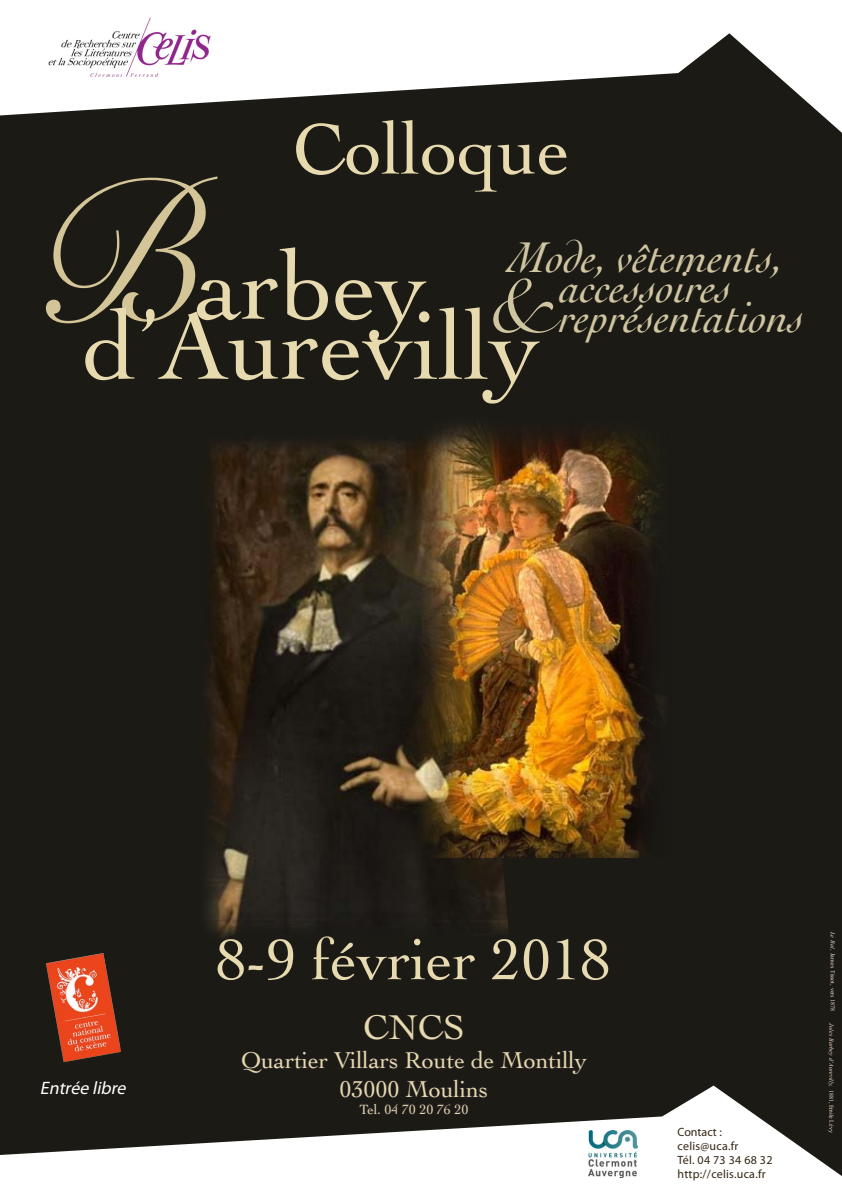
<style>
.page{position:relative;width:842px;height:1191px;background:#fff}
.page>*{position:absolute;margin:0;border:0;box-sizing:border-box;transform-origin:0 0}
.t1{font:200px "Snell Roundhand";color:#d3c597}
.t2{font:100px "Cochin";color:#e8daaf}
.t3{font:100px "Snell Roundhand";color:#d0c5a1}
.t4{font:75px "Cochin";color:#e8daaf}
.t5{font:60px "Cochin";color:#e8daaf}
.t6{font:italic 45px "Cochin";color:#d0c5a1}
.t7{font:36px "Cochin";color:#e8daaf}
.t8{font:24px "Cochin";color:#e8daaf}
.t9{font:italic 18px "Myriad Pro";color:#fff}
.t10{font:14px "Cochin";color:#e8daaf}
.t11{font:12px "Myriad Pro";letter-spacing:.02em;color:#342510}
.t12{font:12px "Myriad Pro";color:#342510}
.t13{font:italic 6px "Times New Roman";color:#fbe5d6}
.t14{font:6px "Times New Roman";color:#fbe5d6}
.s1{font-style:italic}
.s2{font-style:normal}
</style>
<div class="page">
<div style="left:0;top:156px;width:842px;height:1020px;background:#1b1a15"></div>
<img style="left:589px;top:1130px;width:48px;height:47px">
<svg style="left:0;top:33px;width:842px;height:123px;fill:#1b1a15"></svg>
<img style="left:30px;top:17px;width:204px;height:75px">
<div style="left:191px;top:936px;width:446px;height:182px;background:#1b1a15"></div>
<svg style="left:312px;top:952px;width:159px;height:27px"></svg>
<svg style="left:242px;top:1015px;width:345px;height:100px"></svg>
<div style="left:2px;top:402px;width:840px;height:54px;background:#1b1a15"></div>
<img style="left:47px;top:953px;width:74px;height:108px">
<img style="left:197px;top:441px;width:312px;height:497px">
<img style="left:414px;top:423px;width:258px;height:435px">
<p class="t4" style="left:292px;top:98px;width:279px">Colloque</p>
<p class="t1" style="left:26px;top:96px;width:178px">B</p>
<p class="t6" style="left:509px;top:227px;width:276px">Mode, vêtements,</p>
<p class="t3" style="left:488px;top:220px;width:62px">&amp;</p>
<p class="t6" style="left:560px;top:257px;width:173px">accessoires</p>
<p class="t2" style="left:195px;top:218px;width:232px">arbey</p>
<p class="t6" style="left:559px;top:287px;width:246px">représentations</p>
<p class="t2" style="left:83px;top:278px;width:458px">d’Aurevilly</p>
<p class="t9" style="left:40px;top:1076px;width:91px">Entrée libre</p>
<p class="t5" style="left:217px;top:919px;width:396px">8-9 février 2018</p>
<p class="t7" style="left:363px;top:1003px;width:103px">CNCS</p>
<p class="t8" style="left:241px;top:1044px;width:347px">Quartier Villars Route de Montilly</p>
<p class="t8" style="left:340px;top:1072px;width:150px">03000 Moulins</p>
<p class="t10" style="left:359px;top:1099px;width:110px">Tel. 04 70 20 76 20</p>
<p class="t12" style="left:677px;top:1124px;width:46px">Contact :</p>
<p class="t11" style="left:677px;top:1138px;width:62px">celis@uca.fr</p>
<p class="t11" style="left:677px;top:1152px;width:96px">Tél. 04 73 34 68 32</p>
<p class="t11" style="left:677px;top:1166px;width:90px">http://celis.uca.fr</p>
<p class="t14" style="left:837px;top:932px;width:80px;rotate:90deg"><span class="s1">Le Bal</span>, James Tissot, vers 1878</p>
<p class="t13" style="left:836px;top:1023px;width:111px;rotate:90deg">Jules Barbey d’Aurevilly<span class="s2">, 1881, Emile Lévy</span></p>
</div>
